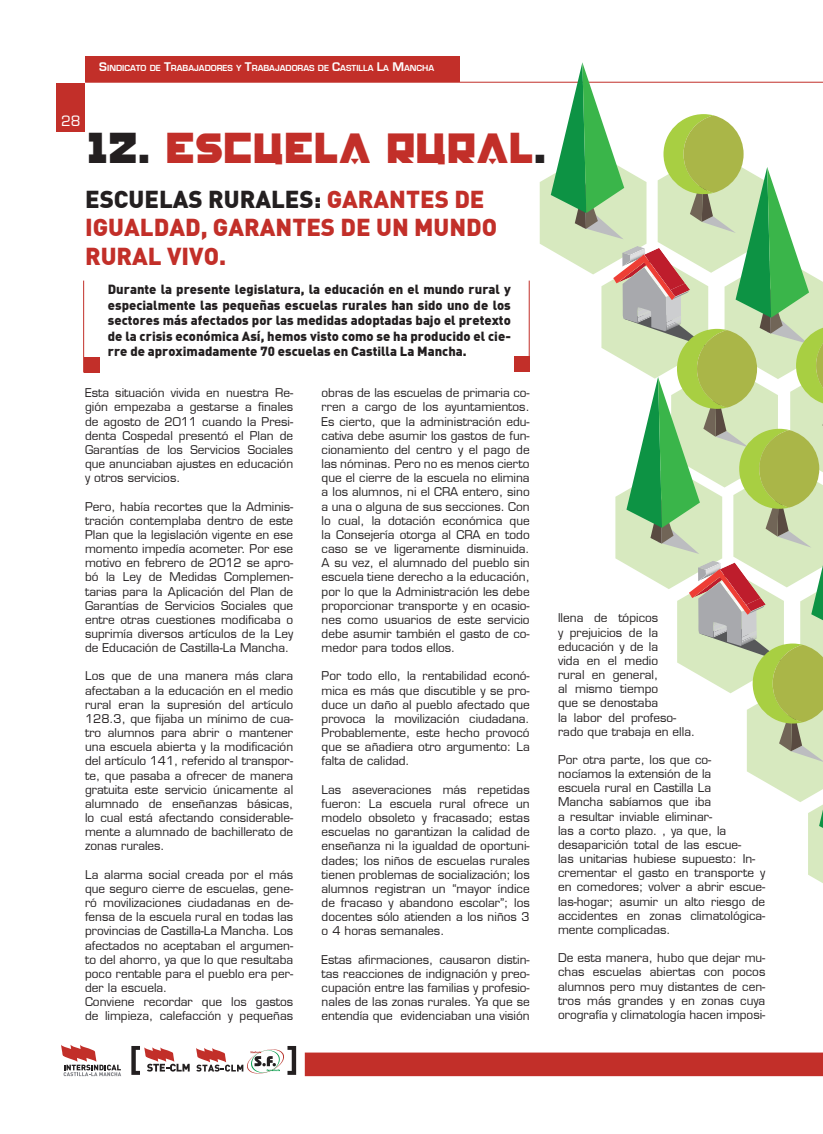
<style>
.page{position:relative;width:823px;height:1134px;background:#fff}
.page>*{position:absolute;margin:0;border:0;box-sizing:border-box;transform-origin:0 0}
.t1{font:44px "P22 Constructivist Square";color:#c22f29}
.t2{font:24px/28.8px "DIN Black";color:#c22f29}
.t3{font:14px "Eurostile LT";color:#fff}
.t4{font:13px/15.6px "DIN Black";color:#231f20;text-align:justify}
.t5{font:11.8px/14.2px "Eurostile LT";color:#231f20;text-align:justify}
.t6{font:700 9.1px "Eurostile";color:#fff}
.s1{font-size:13px}
.s2{color:#231f20}
</style>
<div class="page">
<div style="left:304px;top:1052px;width:518px;height:24px;background:#c22f29"></div>
<svg style="left:131px;top:1046px;width:58px;height:29px"></svg>
<svg style="left:196px;top:1046px;width:100px;height:29px"></svg>
<svg style="left:61px;top:1045px;width:60px;height:31px"></svg>
<div style="left:57px;top:83px;width:28px;height:48px;background:#c22f29"></div>
<div style="left:85px;top:57px;width:374px;height:25px;background:#c22f29"></div>
<hr style="left:85px;top:82px;width:737px;height:1px;background:#c22f29">
<svg style="left:539px;top:62px;width:283px;height:821px"></svg>
<hr style="left:83px;top:281px;width:1px;height:92px;background:#c22f29">
<div style="left:84px;top:357px;width:15px;height:16px;background:#c22f29"></div>
<hr style="left:528px;top:281px;width:1px;height:90px;background:#c22f29">
<div style="left:514px;top:356px;width:15px;height:16px;background:#c22f29"></div>
<p class="t6" style="left:99px;top:63px;width:336px"><span class="s1">S</span>INDICATO DE <span class="s1">T</span>RABAJADORES Y <span class="s1">T</span>RABAJADORAS DE <span class="s1">C</span>ASTILLA <span class="s1">L</span>A <span class="s1">M</span>ANCHA</p>
<p class="t3" style="left:61px;top:112px;width:21px">28</p>
<h1 class="t1" style="left:87px;top:120px;width:460px"><span class="s2">12.</span> ESCUELA RURAL<span class="s2">.</span></h1>
<h2 class="t2" style="left:85px;top:183px;width:401px"><span class="s2">ESCUELAS RURALES:</span> GARANTES DE<br>IGUALDAD, GARANTES DE UN MUNDO<br>RURAL VIVO</h2>
<h2 class="t2" style="left:219px;top:241px;width:9px">.</h2>
<p class="t4" style="left:108px;top:281px;width:404px">Durante la presente legislatura, la educación en el mundo rural y especialmente las pequeñas escuelas rurales han sido uno de los sectores más afectados por las medidas adoptadas bajo el pretexto de la crisis económica Así, hemos visto como se ha producido el cie&shy;rre de aproximadamente 70 escuelas en Castilla La Mancha.</p>
<p class="t5" style="left:85px;top:386px;width:209px">Esta situación vivida en nuestra Re&shy;gión empezaba a gestarse a finales de agosto de 2011 cuando la Presi&shy;denta Cospedal presentó el Plan de Garantías de los Servicios Sociales que anunciaban ajustes en educación y otros servicios.</p>
<p class="t5" style="left:85px;top:499px;width:209px">Pero, había recortes que la Adminis&shy;tración contemplaba dentro de este Plan que la legislación vigente en ese momento impedía acometer. Por ese motivo en febrero de 2012 se apro&shy;bó la Ley de Medidas Complemen&shy;tarias para la Aplicación del Plan de Garantías de Servicios Sociales que entre otras cuestiones modificaba o suprimía diversos artículos de la Ley de Educación de Castilla-La Mancha.</p>
<p class="t5" style="left:85px;top:669px;width:209px">Los que de una manera más clara afectaban a la educación en el medio rural eran la supresión del artículo 128.3, que fijaba un mínimo de cua&shy;tro alumnos para abrir o mantener una escuela abierta y la modificación del artículo 141, referido al transpor&shy;te, que pasaba a ofrecer de manera gratuita este servicio únicamente al alumnado de enseñanzas básicas, lo cual está afectando considerable&shy;mente a alumnado de bachillerato de zonas rurales.</p>
<p class="t5" style="left:85px;top:867px;width:209px;text-align:left">La alarma social creada por el más que seguro cierre de escuelas, gene&shy;ró movilizaciones ciudadanas en de&shy;fensa de la escuela rural en todas las provincias de Castilla-La Mancha. Los afectados no aceptaban el argumen&shy;to del ahorro, ya que lo que resultaba poco rentable para el pueblo era per&shy;der la escuela.<br>Conviene recordar que los gastos de limpieza, calefacción y pequeñas</p>
<p class="t5" style="left:321px;top:386px;width:209px">obras de las escuelas de primaria co&shy;rren a cargo de los ayuntamientos.<br>Es cierto, que la administración edu&shy;cativa debe asumir los gastos de fun&shy;cionamiento del centro y el pago de las nóminas. Pero no es menos cierto que el cierre de la escuela no elimina a los alumnos, ni el CRA entero, sino a una o alguna de sus secciones. Con lo cual, la dotación económica que la Consejería otorga al CRA en todo caso se ve ligeramente disminuida.<br>A su vez, el alumnado del pueblo sin escuela tiene derecho a la educación, por lo que la Administración les debe proporcionar transporte y en ocasio&shy;nes como usuarios de este servicio debe asumir también el gasto de co&shy;medor para todos ellos.</p>
<p class="t5" style="left:321px;top:669px;width:209px">Por todo ello, la rentabilidad econó&shy;mica es más que discutible y se pro&shy;duce un daño al pueblo afectado que provoca la movilización ciudadana.<br>Probablemente, este hecho provocó que se añadiera otro argumento: La falta de calidad.</p>
<p class="t5" style="left:321px;top:782px;width:209px">Las aseveraciones más repetidas fueron: La escuela rural ofrece un modelo obsoleto y fracasado; estas escuelas no garantizan la calidad de enseñanza ni la igualdad de oportuni&shy;dades; los niños de escuelas rurales tienen problemas de socialización; los alumnos registran un “mayor índice de fracaso y abandono escolar”; los docentes sólo atienden a los niños 3 o 4 horas semanales.</p>
<p class="t5" style="left:321px;top:952px;width:209px">Estas afirmaciones, causaron distin&shy;tas reacciones de indignación y preo&shy;cupación entre las familias y profesio&shy;nales de las zonas rurales. Ya que se entendía que evidenciaban una visión</p>
<p class="t5" style="left:557px;top:611px;width:138px;text-align:left">llena de tópicos<br>y prejuicios de la educación y de la<br>vida en el medio<br>rural en general,<br>al mismo tiempo<br>que se denostaba<br>la labor del profeso&shy;rado que trabaja en ella.</p>
<p class="t5" style="left:557px;top:753px;width:209px;text-align:left">Por otra parte, los que co&shy;nocíamos la extensión de la<br>escuela rural en Castilla La<br>Mancha sabíamos que iba<br>a resultar inviable eliminar-<br>las a corto plazo. , ya que, la desaparición total de las escue-<br>las unitarias hubiese supuesto: In&shy;crementar el gasto en transporte y en comedores; volver a abrir escue&shy;las-hogar; asumir un alto riesgo de accidentes en zonas climatológica&shy;mente complicadas.</p>
<p class="t5" style="left:557px;top:951px;width:209px">De esta manera, hubo que dejar mu&shy;chas escuelas abiertas con pocos alumnos pero muy distantes de cen&shy;tros más grandes y en zonas cuya orografía y climatología hacen imposi-</p>
</div>
